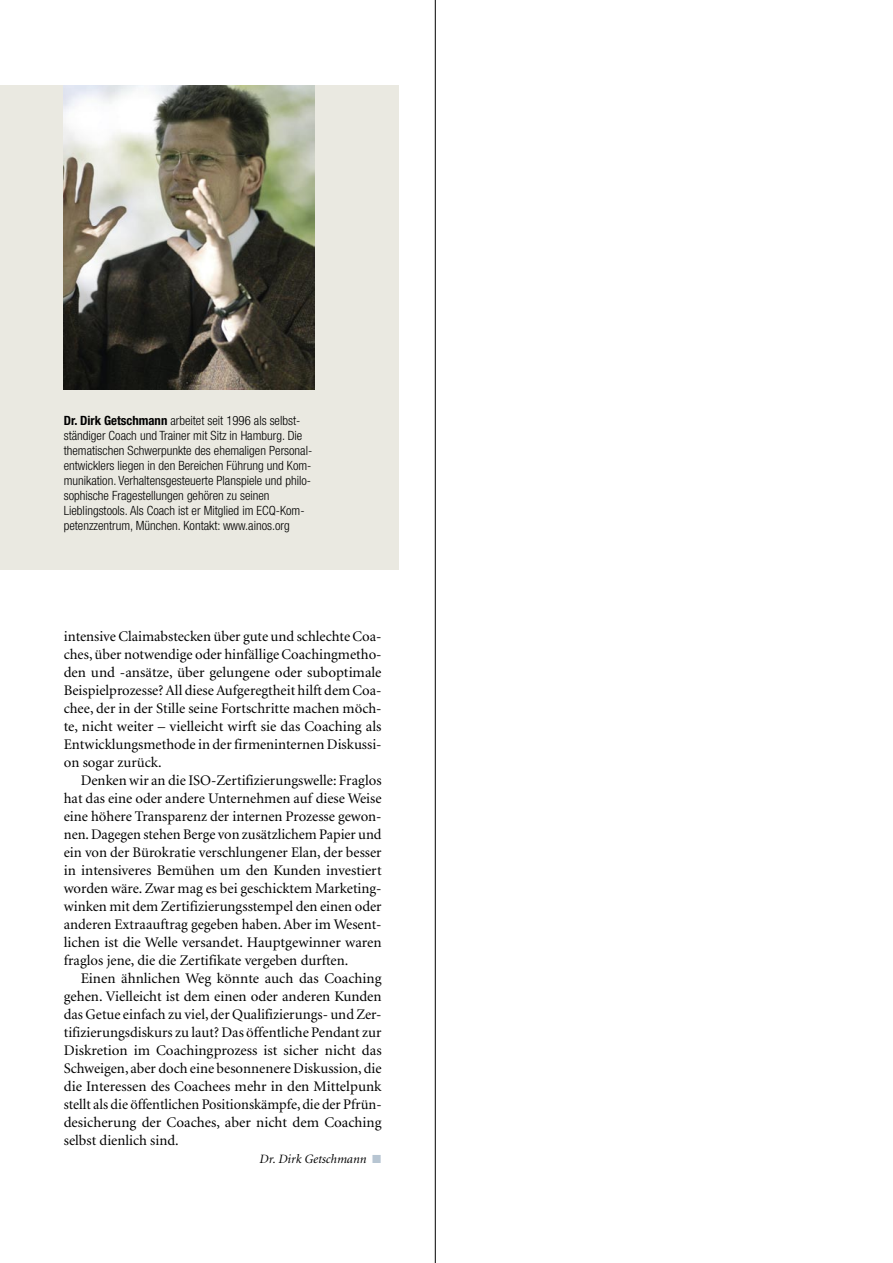
<style>
.page{position:relative;width:893px;height:1263px;background:#fff}
.page>*{position:absolute;margin:0;border:0;box-sizing:border-box;transform-origin:0 0}
.t1{font:14.7px/18px "Minion";color:#000;text-align:justify}
.t2{font:300 condensed 12.75px/15px "Helvetica Neue LT";color:#000}
.t3{font:italic 12.75px "Minion";color:#000}
.s1{font-weight:700}
</style>
<div class="page">
<div style="left:0;top:85px;width:399px;height:484px;background:#eae9e1"></div>
<img style="left:64px;top:85px;width:251px;height:304px">
<hr style="left:435px;top:0;width:1px;height:1263px;background:#000">
<p class="t2" style="left:64px;top:413px;width:250px"><span class="s1">Dr. Dirk Getschmann</span> arbeitet seit 1996 als selbst&shy;ständiger Coach und Trainer mit Sitz in Hamburg. Die thematischen Schwerpunkte des ehemaligen Personal&shy;entwicklers liegen in den Bereichen Führung und Kom&shy;munikation. Verhaltensgesteuerte Planspiele und philo&shy;sophische Fragestellungen gehören zu seinen Lieblingstools. Als Coach ist er Mitglied im ECQ-Kom&shy;petenzzentrum, München. Kontakt: www.ainos.org</p>
<p class="t1" style="left:64px;top:628px;width:319px">intensive Claimabstecken über gute und schlechte Coa&shy;ches, über notwendige oder hinfällige Coachingmetho&shy;den und -ansätze, über gelungene oder suboptimale Beispielprozesse? All diese Aufgeregtheit hilft dem Coa&shy;chee, der in der Stille seine Fortschritte machen möch&shy;te, nicht weiter – vielleicht wirft sie das Coaching als Entwicklungsmethode in der firmeninternen Diskussi&shy;on sogar zurück.</p>
<p class="t1" style="left:64px;top:772px;width:319px;text-indent:17px">Denken wir an die ISO-Zertifizierungswelle: Fraglos hat das eine oder andere Unternehmen auf diese Weise eine höhere Transparenz der internen Prozesse gewon&shy;nen. Dagegen stehen Berge von zusätzlichem Papier und ein von der Bürokratie verschlungener Elan, der besser in intensiveres Bemühen um den Kunden investiert worden wäre. Zwar mag es bei geschicktem Marketing&shy;winken mit dem Zertifizierungsstempel den einen oder anderen Extraauftrag gegeben haben. Aber im Wesent&shy;lichen ist die Welle versandet. Hauptgewinner waren fraglos jene, die die Zertifikate vergeben durften.</p>
<p class="t1" style="left:64px;top:970px;width:319px;text-indent:17px">Einen ähnlichen Weg könnte auch das Coaching gehen. Vielleicht ist dem einen oder anderen Kunden das Getue einfach zu viel, der Qualifizierungs- und Zer&shy;tifizierungsdiskurs zu laut? Das öffentliche Pendant zur Diskretion im Coachingprozess ist sicher nicht das Schweigen, aber doch eine besonnenere Diskussion, die die Interessen des Coachees mehr in den Mittelpunk stellt als die öffentlichen Positionskämpfe, die der Pfrün&shy;desicherung der Coaches, aber nicht dem Coaching selbst dienlich sind.</p>
<p class="t3" style="left:259px;top:1153px;width:108px">Dr. Dirk Getschmann</p>
</div>
